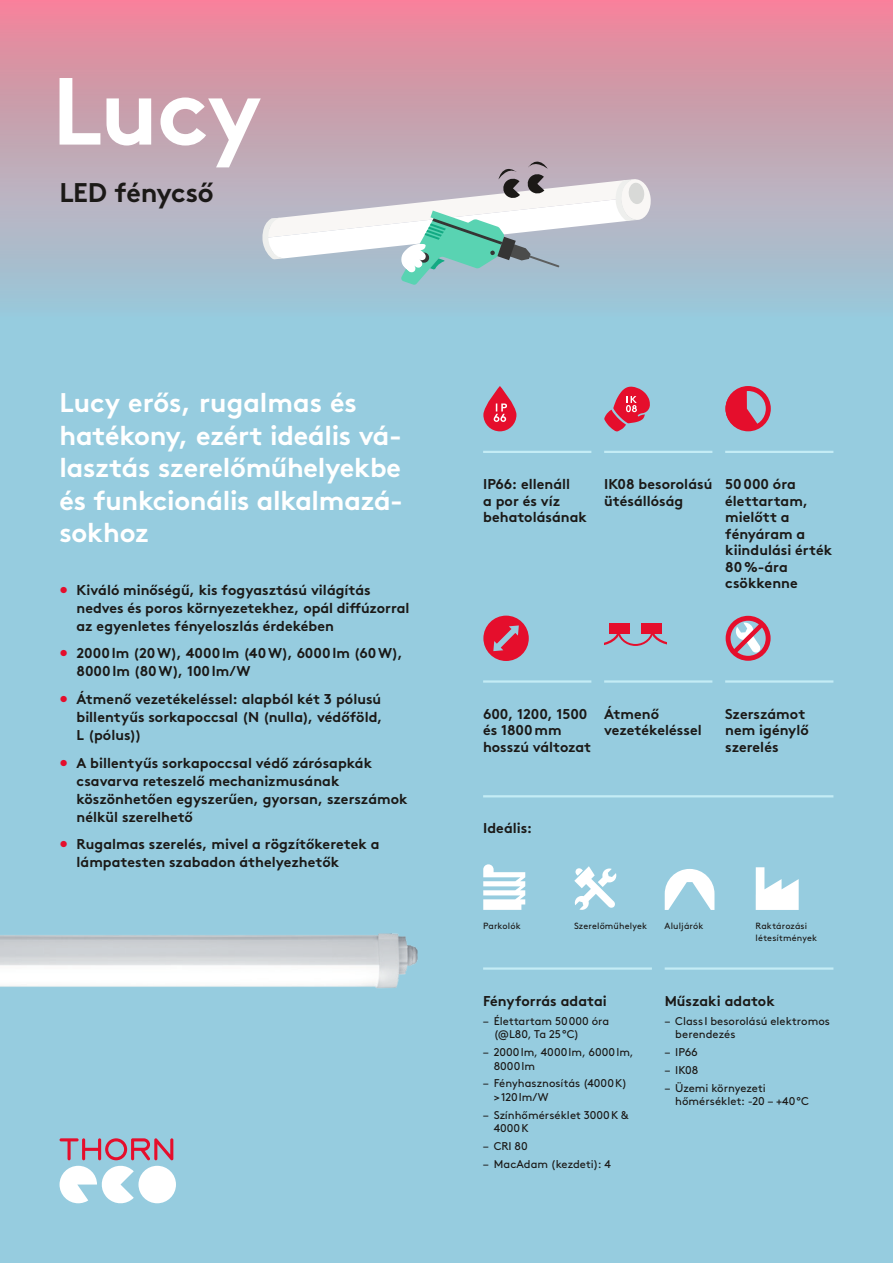
<style>
.page{position:relative;width:893px;height:1263px;background:#96ccdf}
.page>*{position:absolute;margin:0;border:0;box-sizing:border-box;transform-origin:0 0}
.Headline_34pt{font:700 95.1px "Brown";color:#fff}
.Subheadline_white_18{font:700 27px/32.4px "Brown";letter-spacing:-.01em;color:#fff}
.Subheadline_black_18{font:700 27px "Brown";letter-spacing:-.015em;color:#1b1917}
.Highlight_Icons_9_5{font:700 14.25px/16.5px "Brown";color:#1b1917}
.Headline_Running_Tex{font:700 14.25px "Brown";color:#1b1917}
.t1{font:11.25px/13.5px "Brown";letter-spacing:.005em;color:#1b1917}
.Application_Icons_6p{font:9px/12px "Brown";letter-spacing:.015em;color:#1b1917}
.s1{color:#e50e2c}
</style>
<div class="page">
<div style="left:0;top:0;width:893px;height:317px;background:linear-gradient(to bottom,#ec8697,#98cbd9)"></div>
<svg style="left:261px;top:159px;width:391px;height:126px;background:#bec8cf"></svg>
<svg style="left:483px;top:616px;width:46px;height:45px"></svg>
<svg style="left:604px;top:387px;width:46px;height:44px"></svg>
<svg style="left:483px;top:386px;width:33px;height:45px"></svg>
<svg style="left:494px;top:403px;width:13px;height:19px"></svg>
<svg style="left:726px;top:616px;width:45px;height:45px"></svg>
<svg style="left:483px;top:864px;width:42px;height:46px"></svg>
<svg style="left:574px;top:866px;width:42px;height:44px"></svg>
<svg style="left:665px;top:869px;width:49px;height:41px"></svg>
<svg style="left:756px;top:867px;width:43px;height:43px"></svg>
<div style="left:609px;top:624px;width:20px;height:10px;background:#e50e2c"></div>
<div style="left:641px;top:624px;width:20px;height:10px;background:#e50e2c"></div>
<svg style="left:604px;top:626px;width:63px;height:20px"></svg>
<img style="left:0;top:933px;width:418px;height:56px">
<hr style="left:483px;top:680px;width:108px;height:3px;background:#c4ecf5">
<hr style="left:483px;top:451px;width:108px;height:2px;background:#c4ecf5">
<hr style="left:604px;top:680px;width:108px;height:3px;background:#c4ecf5">
<hr style="left:604px;top:451px;width:108px;height:2px;background:#c4ecf5">
<hr style="left:725px;top:680px;width:108px;height:3px;background:#c4ecf5">
<hr style="left:725px;top:451px;width:108px;height:2px;background:#c4ecf5">
<hr style="left:483px;top:967px;width:169px;height:3px;background:#c4ecf5">
<hr style="left:665px;top:967px;width:168px;height:3px;background:#c4ecf5">
<hr style="left:483px;top:795px;width:350px;height:2px;background:#c4ecf5">
<svg style="left:726px;top:387px;width:33px;height:43px"></svg>
<div style="left:725px;top:386px;width:46px;height:45px;border:5px solid #e50e2c;border-radius:50%"></div>
<div style="left:138px;top:1166px;width:38px;height:37px;background:#fff;border-radius:50%"></div>
<svg style="left:60px;top:1138px;width:113px;height:65px"></svg>
<p class="Headline_34pt" style="left:52px;top:34px;width:211px">Lucy</p>
<p class="Subheadline_black_18" style="left:60px;top:171px;width:156px">LED fénycső</p>
<p class="Subheadline_white_18" style="left:60px;top:384px;width:345px">Lucy erős, rugalmas és hatékony, ezért ideális vá&shy;lasztás szerelőműhelyekbe és funkcionális alkalmazá&shy;sokhoz</p>
<p class="Highlight_Icons_9_5" style="left:77px;top:579px;width:334px;line-height:18px;text-indent:-17px"><span class="s1">•</span> Kiváló minőségű, kis fogyasztású világítás nedves és poros környezetekhez, opál diffúzorral az egyenletes fényeloszlás érdekében</p>
<p class="Highlight_Icons_9_5" style="left:77px;top:643px;width:328px;line-height:18px;text-indent:-17px"><span class="s1">•</span> 2000lm (20W), 4000lm (40W), 6000lm (60W),<br>8000lm (80W), 100lm/W</p>
<p class="Highlight_Icons_9_5" style="left:77px;top:688px;width:308px;line-height:18px;text-align:justify;text-indent:-17px"><span class="s1">•</span> Átmenő vezetékeléssel: alapból két 3 pólusú billentyűs sorkapoccsal (N (nulla), védőföld, L (pólus))</p>
<p class="Highlight_Icons_9_5" style="left:77px;top:752px;width:333px;line-height:18px;text-indent:-17px"><span class="s1">•</span> A billentyűs sorkapoccsal védő zárósapkák csavarva reteszelő mechanizmusának köszönhetően egyszerűen, gyorsan, szerszámok nélkül szerelhető</p>
<p class="Highlight_Icons_9_5" style="left:77px;top:834px;width:304px;line-height:18px;text-indent:-17px"><span class="s1">•</span> Rugalmas szerelés, mivel a rögzítőkeretek a lámpatesten szabadon áthelyezhetők</p>
<p class="Highlight_Icons_9_5" style="left:483px;top:474px;width:105px">IP66: ellenáll<br>a por és víz behatolásának</p>
<p class="Highlight_Icons_9_5" style="left:604px;top:474px;width:110px">IK08 besorolású ütésállóság</p>
<p class="Highlight_Icons_9_5" style="left:725px;top:474px;width:109px">50000 óra élettartam, mielőtt a fényáram a kiindulási érték<br>80%-ára csökkenne</p>
<p class="Highlight_Icons_9_5" style="left:483px;top:704px;width:110px">600, 1200, 1500 és 1800mm hosszú változat</p>
<p class="Highlight_Icons_9_5" style="left:604px;top:704px;width:99px">Átmenő vezetékeléssel</p>
<p class="Highlight_Icons_9_5" style="left:725px;top:704px;width:85px">Szerszámot nem igénylő szerelés</p>
<p class="Headline_Running_Tex" style="left:483px;top:817px;width:51px">Ideális:</p>
<p class="Application_Icons_6p" style="left:483px;top:919px;width:39px">Parkolók</p>
<p class="Application_Icons_6p" style="left:574px;top:919px;width:75px">Szerelőműhelyek</p>
<p class="Application_Icons_6p" style="left:665px;top:919px;width:40px">Aluljárók</p>
<p class="Application_Icons_6p" style="left:756px;top:919px;width:63px">Raktározási létesítmények</p>
<p class="Headline_Running_Tex" style="left:483px;top:989px;width:125px">Fényforrás adatai</p>
<p class="t1" style="left:494px;top:1013px;width:117px;text-indent:-11px">– Élettartam 50000 óra (@L80, Ta 25°C)</p>
<p class="t1" style="left:494px;top:1044px;width:141px;text-indent:-11px">– 2000lm, 4000lm, 6000lm,<br>8000lm</p>
<p class="t1" style="left:494px;top:1076px;width:135px;text-indent:-11px">– Fényhasznosítás (4000K) &gt;120lm/W</p>
<p class="t1" style="left:494px;top:1107px;width:136px;text-indent:-11px">– Színhőmérséklet 3000K &amp;<br>4000K</p>
<p class="t1" style="left:483px;top:1138px;width:46px">– CRI 80</p>
<p class="t1" style="left:483px;top:1156px;width:129px">– MacAdam (kezdeti): 4</p>
<p class="Headline_Running_Tex" style="left:665px;top:989px;width:112px">Műszaki adatok</p>
<p class="t1" style="left:675px;top:1013px;width:156px;text-indent:-11px">– ClassI besorolású elektromos berendezés</p>
<p class="t1" style="left:665px;top:1044px;width:35px">– IP66</p>
<p class="t1" style="left:665px;top:1062px;width:35px">– IK08</p>
<p class="t1" style="left:675px;top:1080px;width:135px;text-indent:-11px">– Üzemi környezeti hőmérséklet: -20 – +40°C</p>
</div>
